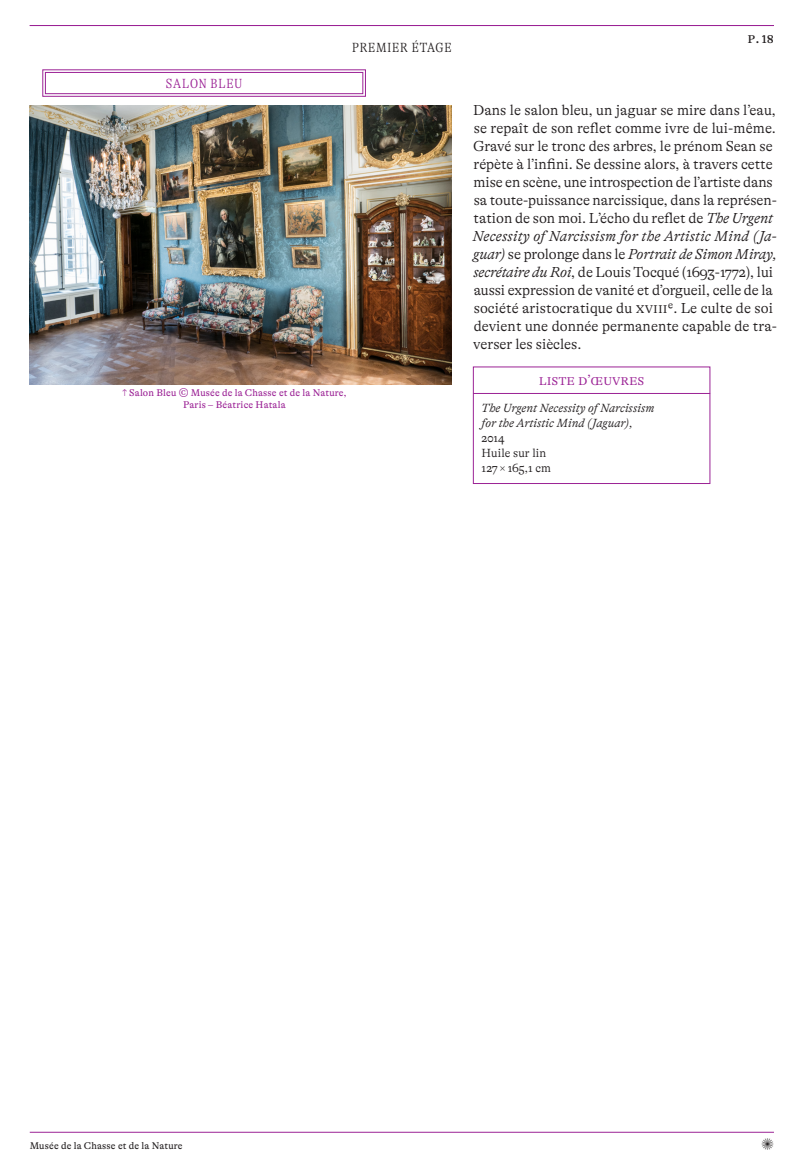
<style>
.page{position:relative;width:808px;height:1175px;background:#fff}
.page>*{position:absolute;margin:0;border:0;box-sizing:border-box;transform-origin:0 0}
.date_11_5{font:100 condensed 17.25px "GT Alpina";letter-spacing:.01em;color:#231f20}
.date_11_5-2{font:100 condensed 17.25px "GT Alpina";letter-spacing:.01em;color:#9b2295}
.texte_courant_ok_ss_filet{font:300 14.7px/18px "GT Alpina";letter-spacing:-.005em;color:#231f20}
.texte_courant_ok_ss_filet-2{font:300 14.7px "GT Alpina";letter-spacing:-.005em;color:#9b2295}
.t1{font:14.7px "GT Alpina";color:#231f20}
.liste_oeuvre_ss_filet{font:italic 300 12px/15px "GT Alpina";letter-spacing:.005em;color:#231f20}
.notes{font:9.9px/12px "GT Alpina";letter-spacing:.015em;color:#9b2295;text-align:center}
.t2{font:9.9px "GT Alpina";letter-spacing:.015em;color:#231f20}
.s1{font-style:italic}
.s2{font-style:normal}
</style>
<div class="page">
<hr style="left:30px;top:1131px;width:744px;height:1px;background:#9b2295">
<hr style="left:30px;top:25px;width:744px;height:1px;background:#9b2295">
<svg style="left:42px;top:69px;width:324px;height:28px"></svg>
<div style="left:45px;top:72px;width:318px;height:22px;border:1px solid #9b2295"></div>
<img style="left:30px;top:106px;width:422px;height:279px">
<div style="left:473px;top:367px;width:237px;height:117px;border:1px solid #9b2295"></div>
<hr style="left:473px;top:393px;width:237px;height:1px;background:#9b2295">
<p class="date_11_5-2" style="left:166px;top:72px;width:78px">salon bleu</p>
<p class="date_11_5" style="left:352px;top:36px;width:101px">premier étage</p>
<p class="notes" style="left:122px;top:387px;width:226px">↑ Salon Bleu © Musée de la Chasse et de la Nature,<br>Paris – Béatrice Hatala</p>
<p class="t1" style="left:747px;top:29px;width:28px">p. 18</p>
<p class="texte_courant_ok_ss_filet" style="left:473px;top:101px;width:306px">Dans le salon bleu, un jaguar se mire dans l’eau, se repaît de son reflet comme ivre de lui-même.<br>Gravé sur le tronc des arbres, le prénom Sean se répète à l’infini. Se dessine alors, à travers cette mise en scène, une introspection de l’artiste dans sa toute-puissance narcissique, dans la représen&shy;tation de son moi. L’écho du reflet de <span class="s1">The Urgent Necessity of Narcissism for the Artistic Mind (Ja&shy;guar)</span> se prolonge dans le <span class="s1">Portrait de Simon Miray, secrétaire du Roi</span>, de Louis Tocqué (1693-1772), lui aussi expression de vanité et d’orgueil, celle de la société aristocratique du xviiie. Le culte de soi devient une donnée permanente capable de tra&shy;verser les siècles.</p>
<p class="texte_courant_ok_ss_filet-2" style="left:539px;top:371px;width:107px">liste d’œuvres</p>
<p class="liste_oeuvre_ss_filet" style="left:482px;top:400px;width:174px">The Urgent Necessity of Narcissism for the Artistic Mind (Jaguar),<br><span class="s2">2014<br>Huile sur lin<br>127 × 165,1 cm</span></p>
<p class="t2" style="left:30px;top:1140px;width:154px">Musée de la Chasse et de la Nature</p>
<p class="t1" style="left:761px;top:1136px;width:14px">✺</p>
</div>
